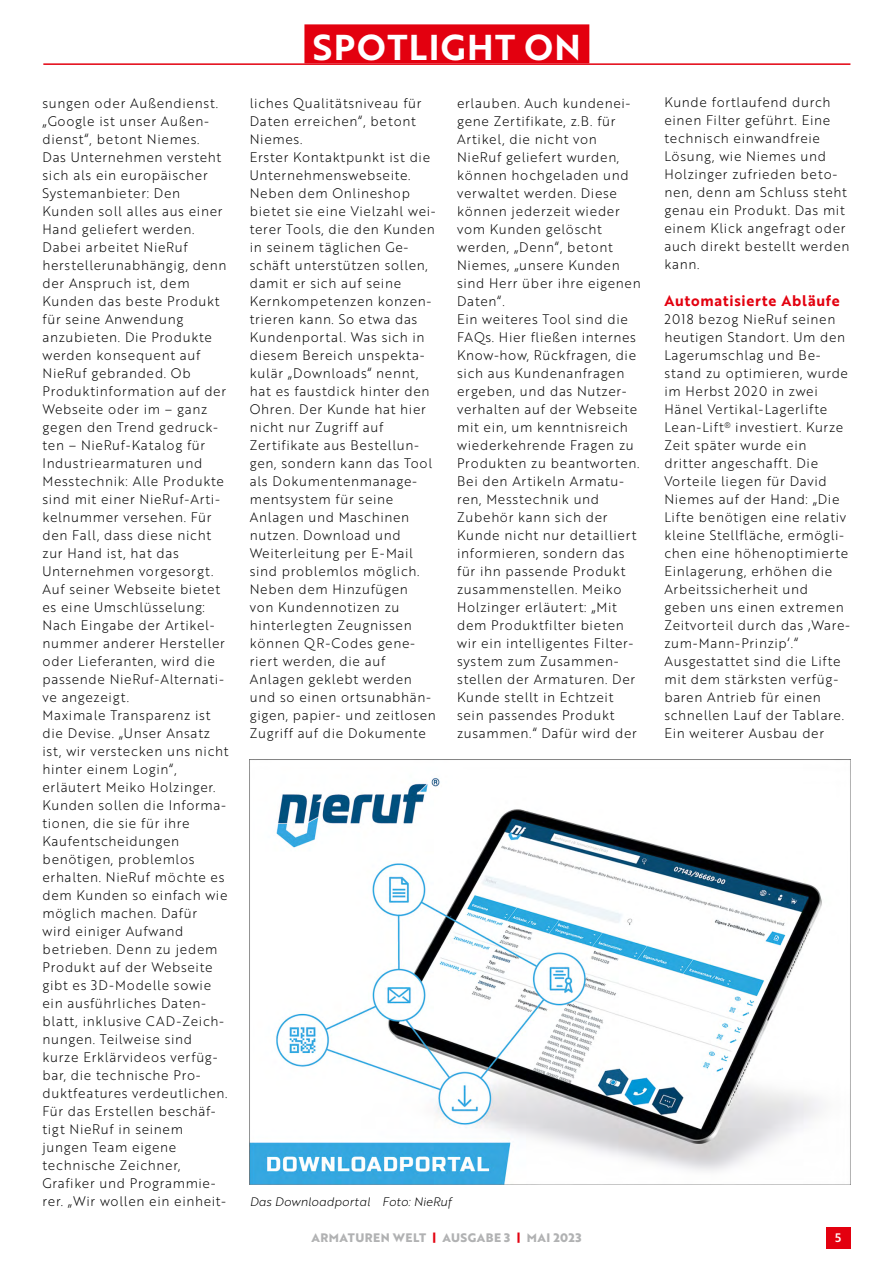
<style>
.page{position:relative;width:893px;height:1263px;background:#fff}
.page>*{position:absolute;margin:0;border:0;box-sizing:border-box;transform-origin:0 0}
.t1{font:34.95px "Brother 1816 Bold";color:#fff}
.t2{font:15px "Brother 1816 Bold";letter-spacing:.05em;color:#e3000f;scale:.96 1}
.t3{font:13.5px/18px "Brother 1816 Light";letter-spacing:.05em;color:#000;scale:.96 1}
.t4{font:700 12px "Brother 1816 Extra";letter-spacing:.04em;color:#b1b2b3}
.t5{font:12px "Brother 1816 Light Italic";color:#000}
.t6{font:12px "Brother 1816 Medium";color:#fff}
.s1{color:#e3000f}
</style>
<div class="page">
<div style="left:826px;top:1227px;width:24px;height:22px;background:#e3000f"></div>
<div style="left:304px;top:24px;width:285px;height:39px;background:#e3000f"></div>
<hr style="left:43px;top:63px;width:807px;height:2px;background:#e3000f">
<img style="left:250px;top:759px;width:600px;height:425px">
<h1 class="t1" style="left:313px;top:21px;width:45px">Spotlight</h1>
<h1 class="t1" style="left:524px;top:21px;width:52px">On</h1>
<p class="t3" style="left:43px;top:94px;width:195px">sungen oder Außendienst. „Google ist unser Außen&shy;dienst“, betont Niemes.<br>Das Unternehmen versteht sich als ein europäischer<br>Systemanbieter: Den<br>Kunden soll alles aus einer<br>Hand geliefert werden.<br>Dabei arbeitet NieRuf herstellerunabhängig, denn der Anspruch ist, dem<br>Kunden das beste Produkt für seine Anwendung anzubieten. Die Produkte werden konsequent auf<br>NieRuf gebranded. Ob<br>Produktinformation auf der<br>Webseite oder im – ganz gegen den Trend gedruck&shy;ten – NieRuf-Katalog für<br>Industriearmaturen und<br>Messtechnik: Alle Produkte sind mit einer NieRuf-Arti&shy;kelnummer versehen. Für den Fall, dass diese nicht zur Hand ist, hat das<br>Unternehmen vorgesorgt.<br>Auf seiner Webseite bietet es eine Umschlüsselung:<br>Nach Eingabe der Artikel&shy;nummer anderer Hersteller oder Lieferanten, wird die passende NieRuf-Alternati&shy;ve angezeigt.<br>Maximale Transparenz ist die Devise. „Unser Ansatz ist, wir verstecken uns nicht hinter einem Login“, erläutert Meiko Holzinger.<br>Kunden sollen die Informa&shy;tionen, die sie für ihre<br>Kaufentscheidungen benötigen, problemlos erhalten. NieRuf möchte es dem Kunden so einfach wie möglich machen. Dafür wird einiger Aufwand betrieben. Denn zu jedem<br>Produkt auf der Webseite gibt es 3D-Modelle sowie ein ausführliches Daten&shy;blatt, inklusive CAD-Zeich&shy;nungen. Teilweise sind kurze Erklärvideos verfüg&shy;bar, die technische Pro&shy;duktfeatures verdeutlichen.<br>Für das Erstellen beschäf&shy;tigt NieRuf in seinem jungen Team eigene technische Zeichner,<br>Grafiker und Programmie&shy;rer. „Wir wollen ein einheit-</p>
<p class="t3" style="left:250px;top:93px;width:195px">liches Qualitätsniveau für<br>Daten erreichen“, betont<br>Niemes.<br>Erster Kontaktpunkt ist die<br>Unternehmenswebseite.<br>Neben dem Onlineshop bietet sie eine Vielzahl wei&shy;terer Tools, die den Kunden in seinem täglichen Ge&shy;schäft unterstützen sollen, damit er sich auf seine<br>Kernkompetenzen konzen&shy;trieren kann. So etwa das<br>Kundenportal. Was sich in diesem Bereich unspekta&shy;kulär „Downloads“ nennt, hat es faustdick hinter den<br>Ohren. Der Kunde hat hier nicht nur Zugriff auf<br>Zertifikate aus Bestellun&shy;gen, sondern kann das Tool als Dokumentenmanage&shy;mentsystem für seine<br>Anlagen und Maschinen nutzen. Download und<br>Weiterleitung per E-Mail sind problemlos möglich.<br>Neben dem Hinzufügen<br>von Kundennotizen zu hinterlegten Zeugnissen können QR-Codes gene&shy;riert werden, die auf<br>Anlagen geklebt werden und so einen ortsunabhän&shy;gigen, papier- und zeitlosen<br>Zugriff auf die Dokumente</p>
<p class="t3" style="left:457px;top:93px;width:193px">erlauben. Auch kundenei&shy;gene Zertifikate, z.B. für<br>Artikel, die nicht von<br>NieRuf geliefert wurden, können hochgeladen und verwaltet werden. Diese können jederzeit wieder vom Kunden gelöscht werden, „Denn“, betont<br>Niemes, „unsere Kunden sind Herr über ihre eigenen<br>Daten“.<br>Ein weiteres Tool sind die<br>FAQs. Hier fließen internes<br>Know-how, Rückfragen, die sich aus Kundenanfragen ergeben, und das Nutzer&shy;verhalten auf der Webseite mit ein, um kenntnisreich wiederkehrende Fragen zu<br>Produkten zu beantworten.<br>Bei den Artikeln Armatu&shy;ren, Messtechnik und<br>Zubehör kann sich der<br>Kunde nicht nur detailliert informieren, sondern das für ihn passende Produkt zusammenstellen. Meiko<br>Holzinger erläutert: „Mit dem Produktfilter bieten wir ein intelligentes Filter&shy;system zum Zusammen&shy;stellen der Armaturen. Der<br>Kunde stellt in Echtzeit sein passendes Produkt zusammen.“ Dafür wird der</p>
<p class="t3" style="left:664px;top:93px;width:194px">Kunde fortlaufend durch einen Filter geführt. Eine technisch einwandfreie<br>Lösung, wie Niemes und<br>Holzinger zufrieden beto&shy;nen, denn am Schluss steht genau ein Produkt. Das mit einem Klick angefragt oder auch direkt bestellt werden kann.</p>
<p class="t2" style="left:664px;top:289px;width:184px">Automatisierte Abläufe</p>
<p class="t3" style="left:664px;top:310px;width:195px">2018 bezog NieRuf seinen heutigen Standort. Um den<br>Lagerumschlag und Be&shy;stand zu optimieren, wurde im Herbst 2020 in zwei<br>Hänel Vertikal-Lagerlifte<br>Lean-Lift<sup>®</sup> investiert. Kurze<br>Zeit später wurde ein dritter angeschafft. Die<br>Vorteile liegen für David<br>Niemes auf der Hand: „Die<br>Lifte benötigen eine relativ kleine Stellfläche, ermögli&shy;chen eine höhenoptimierte<br>Einlagerung, erhöhen die<br>Arbeitssicherheit und geben uns einen extremen<br>Zeitvorteil durch das ‚Ware&shy;zum-Mann-Prinzip‘.“<br>Ausgestattet sind die Lifte mit dem stärksten verfüg&shy;baren Antrieb für einen schnellen Lauf der Tablare.<br>Ein weiterer Ausbau der</p>
<p class="t5" style="left:250px;top:1192px;width:203px">Das Downloadportal Foto: NieRuf</p>
<p class="t4" style="left:311px;top:1228px;width:173px">ARMATURE N WELT <span class="s1">|</span> AUSGABE</p>
<p class="t4" style="left:504px;top:1228px;width:24px">3 <span class="s1">|</span> MA</p>
<p class="t4" style="left:546px;top:1228px;width:37px">I 2023</p>
<p class="t6" style="left:835px;top:1229px;width:8px">5</p>
</div>
